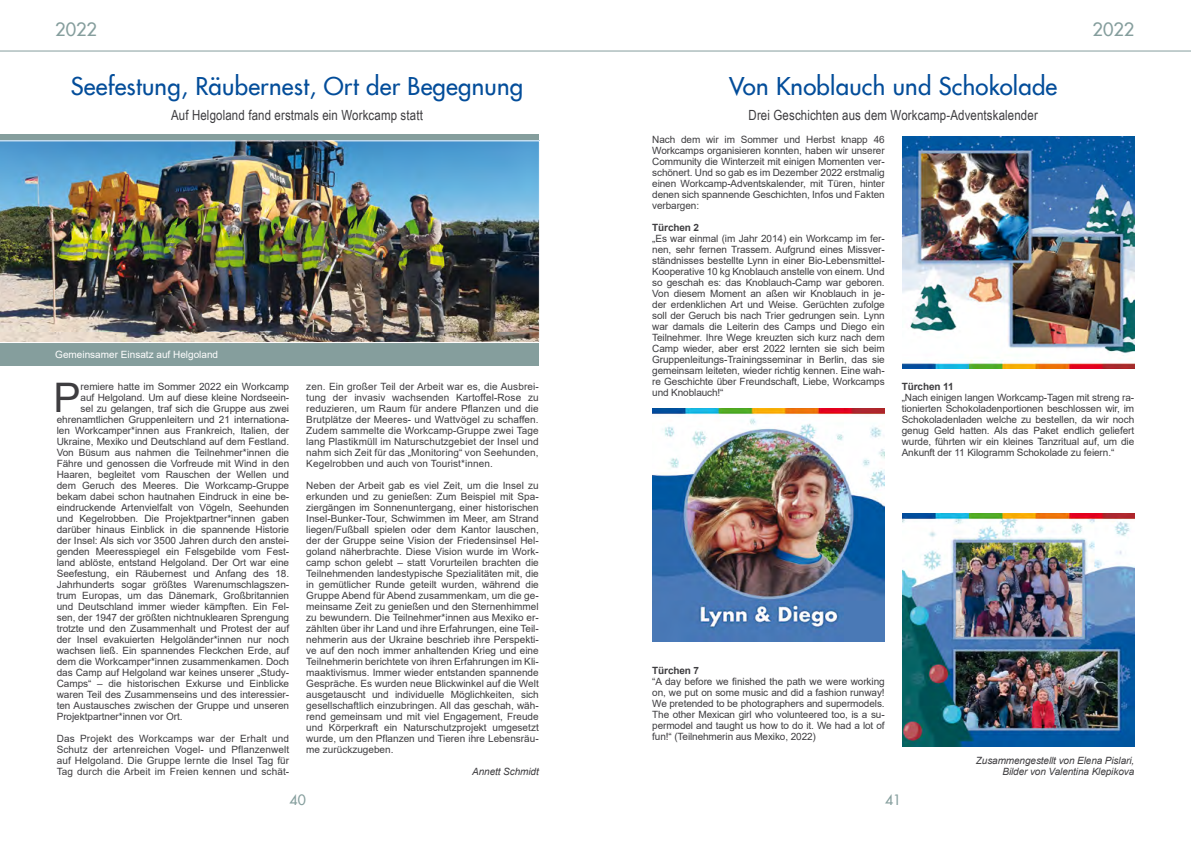
<style>
.page{position:relative;width:1191px;height:842px;background:#fff}
.page>*{position:absolute;margin:0;border:0;box-sizing:border-box;transform-origin:0 0}
.t1{font:40.7px "Arial";color:#3e3d40}
.t2{font:500 24px "Futura Com";letter-spacing:.01em;color:#034d9a}
.t3{font:500 18px "Futura Com";color:#859e9d}
.t4{font:14px "Arial Narrow";letter-spacing:.01em;color:#3e3d40}
.t5{font:500 14px "Futura Com";color:#859e9d}
.t6{font:10px/11px "Arial";letter-spacing:-.005em;color:#3e3d40;text-align:justify}
.t7{font:italic 10px/11px "Arial";letter-spacing:-.01em;color:#3e3d40;text-align:right}
.t8{font:10px "Arial";color:#fff}
.t9{font:700 10px "Arial";letter-spacing:-.01em;color:#3e3d40}
</style>
<div class="page">
<hr style="left:0;top:51px;width:1191px;height:1px;background:#859e9d">
<div style="left:0;top:135px;width:538px;height:231px;background:#859e9d"></div>
<img style="left:0;top:140px;width:540px;height:203px">
<img style="left:652px;top:408px;width:232px;height:233px">
<img style="left:902px;top:136px;width:233px;height:233px">
<img style="left:902px;top:514px;width:233px;height:232px">
<h3 class="t3" style="left:55px;top:16px;width:43px">2022</h3>
<h3 class="t3" style="left:1092px;top:16px;width:43px">2022</h3>
<h2 class="t2" style="left:71px;top:69px;width:454px">Seefestung, Räubernest, Ort der Begegnung</h2>
<h3 class="t4" style="left:171px;top:104px;width:253px">Auf Helgoland fand erstmals ein Workcamp statt</h3>
<p class="t8" style="left:55px;top:347px;width:164px">Gemeinsamer Einsatz auf Helgoland</p>
<h1 class="t1" style="left:54px;top:369px;width:29px">P</h1>
<p class="t6" style="left:81px;top:380px;width:210px">remiere hatte im Sommer 2022 ein Workcamp</p>
<p class="t6" style="left:81px;top:391px;width:210px">auf Helgoland. Um auf diese kleine Nordseein-</p>
<p class="t6" style="left:81px;top:402px;width:210px">sel zu gelangen, traf sich die Gruppe aus zwei</p>
<p class="t6" style="left:57px;top:413px;width:234px">ehrenamtlichen Gruppenleitern und 21 internationa-</p>
<p class="t6" style="left:57px;top:424px;width:234px">len Workcamper*innen aus Frankreich, Italien, der</p>
<p class="t6" style="left:57px;top:435px;width:234px">Ukraine, Mexiko und Deutschland auf dem Festland.</p>
<p class="t6" style="left:57px;top:446px;width:234px">Von Büsum aus nahmen die Teilnehmer*innen die</p>
<p class="t6" style="left:57px;top:457px;width:234px">Fähre und genossen die Vorfreude mit Wind in den</p>
<p class="t6" style="left:57px;top:468px;width:234px">Haaren, begleitet vom Rauschen der Wellen und</p>
<p class="t6" style="left:57px;top:479px;width:234px">dem Geruch des Meeres. Die Workcamp-Gruppe</p>
<p class="t6" style="left:57px;top:490px;width:234px">bekam dabei schon hautnahen Eindruck in eine be-</p>
<p class="t6" style="left:57px;top:501px;width:234px">eindruckende Artenvielfalt von Vögeln, Seehunden</p>
<p class="t6" style="left:57px;top:512px;width:234px">und Kegelrobben. Die Projektpartner*innen gaben</p>
<p class="t6" style="left:57px;top:523px;width:234px">darüber hinaus Einblick in die spannende Historie</p>
<p class="t6" style="left:57px;top:534px;width:234px">der Insel: Als sich vor 3500 Jahren durch den anstei-</p>
<p class="t6" style="left:57px;top:545px;width:234px">genden Meeresspiegel ein Felsgebilde vom Fest-</p>
<p class="t6" style="left:57px;top:556px;width:234px">land ablöste, entstand Helgoland. Der Ort war eine</p>
<p class="t6" style="left:57px;top:567px;width:234px">Seefestung, ein Räubernest und Anfang des 18.</p>
<p class="t6" style="left:57px;top:578px;width:234px">Jahrhunderts sogar größtes Warenumschlagszen-</p>
<p class="t6" style="left:57px;top:589px;width:234px">trum Europas, um das Dänemark, Großbritannien</p>
<p class="t6" style="left:57px;top:600px;width:234px">und Deutschland immer wieder kämpften. Ein Fel-</p>
<p class="t6" style="left:57px;top:611px;width:234px">sen, der 1947 der größten nichtnuklearen Sprengung</p>
<p class="t6" style="left:57px;top:622px;width:234px">trotzte und den Zusammenhalt und Protest der auf</p>
<p class="t6" style="left:57px;top:633px;width:234px">der Insel evakuierten Helgoländer*innen nur noch</p>
<p class="t6" style="left:57px;top:644px;width:234px">wachsen ließ. Ein spannendes Fleckchen Erde, auf</p>
<p class="t6" style="left:57px;top:655px;width:234px">dem die Workcamper*innen zusammenkamen. Doch</p>
<p class="t6" style="left:57px;top:666px;width:234px">das Camp auf Helgoland war keines unserer „Study-</p>
<p class="t6" style="left:57px;top:677px;width:234px">Camps“ – die historischen Exkurse und Einblicke</p>
<p class="t6" style="left:57px;top:688px;width:234px">waren Teil des Zusammenseins und des interessier-</p>
<p class="t6" style="left:57px;top:699px;width:234px">ten Austausches zwischen der Gruppe und unseren</p>
<p class="t6" style="left:57px;top:710px;width:127px">Projektpartner*innen vor Ort.</p>
<p class="t6" style="left:57px;top:732px;width:234px">Das Projekt des Workcamps war der Erhalt und Schutz der artenreichen Vogel- und Pflanzenwelt auf Helgoland. Die Gruppe lernte die Insel Tag für Tag durch die Arbeit im Freien kennen und schät-</p>
<p class="t6" style="left:306px;top:380px;width:234px">zen. Ein großer Teil der Arbeit war es, die Ausbrei&shy;tung der invasiv wachsenden Kartoffel-Rose zu reduzieren, um Raum für andere Pflanzen und die Brutplätze der Meeres- und Wattvögel zu schaffen.<br>Zudem sammelte die Workcamp-Gruppe zwei Tage lang Plastikmüll im Naturschutzgebiet der Insel und nahm sich Zeit für das „Monitoring“ von Seehunden, Kegelrobben und auch von Tourist*innen.</p>
<p class="t6" style="left:306px;top:479px;width:234px">Neben der Arbeit gab es viel Zeit, um die Insel zu erkunden und zu genießen: Zum Beispiel mit Spa&shy;ziergängen im Sonnenuntergang, einer historischen Insel-Bunker-Tour, Schwimmen im Meer, am Strand liegen/Fußball spielen oder dem Kantor lauschen, der der Gruppe seine Vision der Friedensinsel Hel&shy;goland näherbrachte. Diese Vision wurde im Work&shy;camp schon gelebt – statt Vorurteilen brachten die Teilnehmenden landestypische Spezialitäten mit, die in gemütlicher Runde geteilt wurden, während die Gruppe Abend für Abend zusammenkam, um die ge&shy;meinsame Zeit zu genießen und den Sternenhimmel zu bewundern. Die Teilnehmer*innen aus Mexiko er&shy;zählten über ihr Land und ihre Erfahrungen, eine Teil&shy;nehmerin aus der Ukraine beschrieb ihre Perspekti&shy;ve auf den noch immer anhaltenden Krieg und eine Teilnehmerin berichtete von ihren Erfahrungen im Kli&shy;maaktivismus. Immer wieder entstanden spannende Gespräche. Es wurden neue Blickwinkel auf die Welt ausgetauscht und individuelle Möglichkeiten, sich gesellschaftlich einzubringen. All das geschah, wäh&shy;rend gemeinsam und mit viel Engagement, Freude und Körperkraft ein Naturschutzprojekt umgesetzt wurde, um den Pflanzen und Tieren ihre Lebensräu&shy;me zurückzugeben.</p>
<p class="t7" style="left:472px;top:766px;width:68px">Annett Schmidt</p>
<h2 class="t2" style="left:729px;top:69px;width:330px">Von Knoblauch und Schokolade</h2>
<h3 class="t4" style="left:748px;top:104px;width:291px">Drei Geschichten aus dem Workcamp-Adventskalender</h3>
<p class="t6" style="left:652px;top:134px;width:234px">Nach dem wir im Sommer und Herbst knapp 46<br>Workcamps organisieren konnten, haben wir unserer Community die Winterzeit mit einigen Momenten ver&shy;schönert. Und so gab es im Dezember 2022 erstmalig einen Workcamp-Adventskalender, mit Türen, hinter denen sich spannende Geschichten, Infos und Fakten verbargen:</p>
<p class="t9" style="left:652px;top:222px;width:48px">Türchen 2</p>
<p class="t6" style="left:652px;top:233px;width:234px">„Es war einmal (im Jahr 2014) ein Workcamp im fer&shy;nen, sehr fernen Trassem. Aufgrund eines Missver&shy;ständnisses bestellte Lynn in einer Bio-Lebensmittel-Kooperative 10 kg Knoblauch anstelle von einem. Und so geschah es: das Knoblauch-Camp war geboren.<br>Von diesem Moment an aßen wir Knoblauch in je&shy;der erdenklichen Art und Weise. Gerüchten zufolge soll der Geruch bis nach Trier gedrungen sein. Lynn war damals die Leiterin des Camps und Diego ein Teilnehmer. Ihre Wege kreuzten sich kurz nach dem Camp wieder, aber erst 2022 lernten sie sich beim Gruppenleitungs-Trainingsseminar in Berlin, das sie gemeinsam leiteten, wieder richtig kennen. Eine wah&shy;re Geschichte über Freundschaft, Liebe, Workcamps und Knoblauch!“</p>
<p class="t9" style="left:901px;top:380px;width:53px">Türchen 11</p>
<p class="t6" style="left:901px;top:391px;width:234px">„Nach einigen langen Workcamp-Tagen mit streng ra&shy;tionierten Schokoladenportionen beschlossen wir, im Schokoladenladen welche zu bestellen, da wir noch genug Geld hatten. Als das Paket endlich geliefert wurde, führten wir ein kleines Tanzritual auf, um die Ankunft der 11 Kilogramm Schokolade zu feiern.“</p>
<p class="t9" style="left:652px;top:664px;width:48px">Türchen 7</p>
<p class="t6" style="left:652px;top:675px;width:234px">“A day before we finished the path we were working on, we put on some music and did a fashion runway!<br>We pretended to be photographers and supermodels.<br>The other Mexican girl who volunteered too, is a su&shy;permodel and taught us how to do it. We had a lot of fun!“ (Teilnehmerin aus Mexiko, 2022)</p>
<p class="t7" style="left:976px;top:755px;width:160px">Zusammengestellt von Elena Pislari,<br>Bilder von Valentina Klepikova</p>
<h3 class="t5" style="left:290px;top:790px;width:18px">40</h3>
<h3 class="t5" style="left:885px;top:790px;width:18px">41</h3>
</div>
